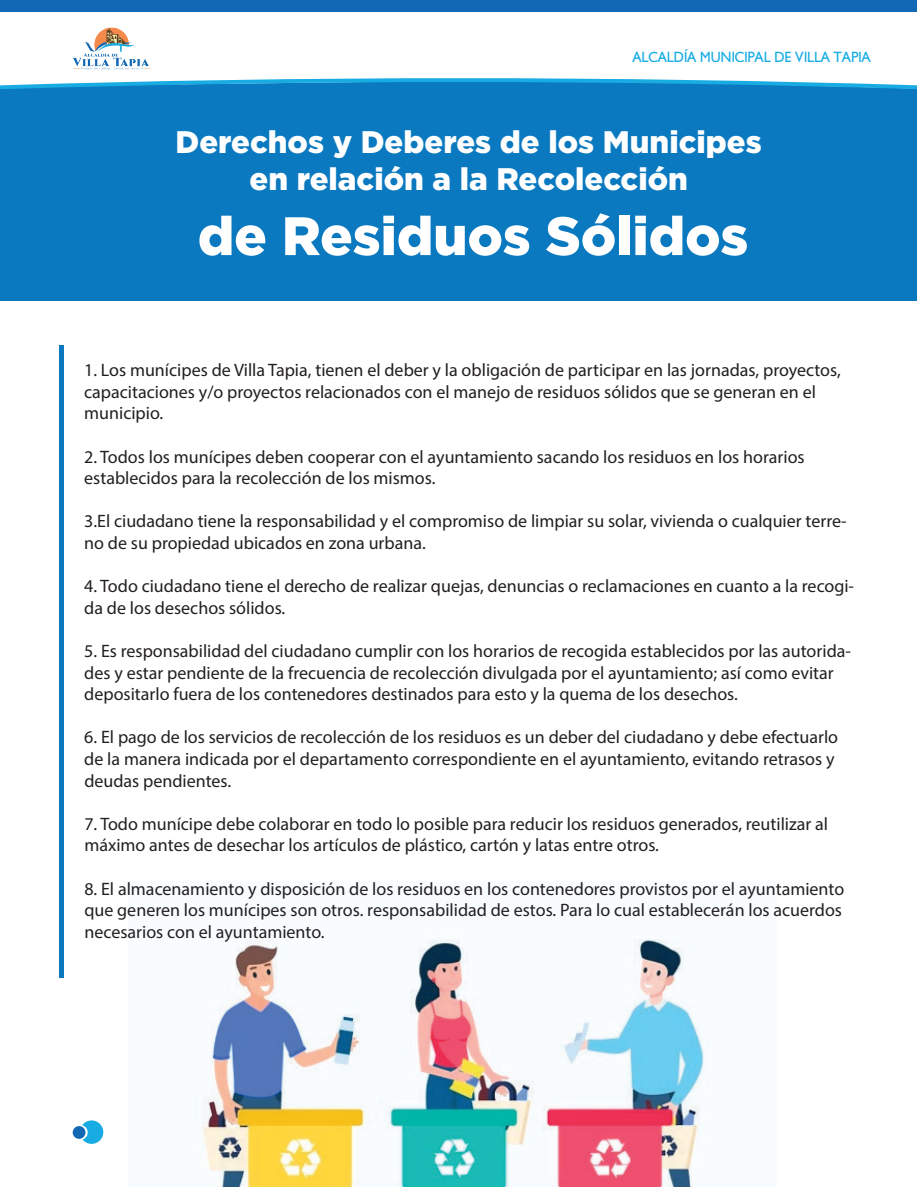
<style>
.page{position:relative;width:918px;height:1188px;background:#fff}
.page>*{position:absolute;margin:0;border:0;box-sizing:border-box;transform-origin:0 0}
.t1{font:900 54px "Gotham";color:#fff}
.t2{font:900 31.2px/37.3px "Gotham";color:#fff;text-align:center}
.t3{font:18px/21.6px "Myriad Pro";color:#231f20}
.t4{font:14.25px "Gibson";color:#18ace3}
</style>
<div class="page">
<img style="left:202px;top:938px;width:506px;height:249px">
<div style="left:0;top:0;width:916px;height:301px;background:#0b79bf"></div>
<div style="left:0;top:12px;width:916px;height:64px;background:#fff"></div>
<img style="left:49px;top:12px;width:43px;height:30px">
<img style="left:135px;top:12px;width:44px;height:30px">
<div style="left:618px;top:49px;width:253px;height:13px;background:#fff"></div>
<div style="left:0;top:0;width:916px;height:12px;background:#1268b4"></div>
<svg style="left:82px;top:1120px;width:21px;height:24px"></svg>
<div style="left:73px;top:1126px;width:12px;height:13px;background:#1268b4;border-radius:50%"></div>
<svg style="left:0;top:76px;width:916px;height:13px"></svg>
<div style="left:59px;top:345px;width:5px;height:633px;background:#0b79bf"></div>
<img style="left:67px;top:18px;width:93px;height:62px">
<p class="t4" style="left:633px;top:49px;width:240px">ALCALDÍA MUNICIPAL DE VILLA TAPIA</p>
<h2 class="t2" style="left:176px;top:122px;width:588px">Derechos y Deberes de los Municipes en relación a la Recolección</h2>
<h1 class="t1" style="left:198px;top:205px;width:552px">de Residuos Sólidos</h1>
<p class="t3" style="left:84px;top:359px;width:758px">1. Los munícipes de Villa Tapia, tienen el deber y la obligación de participar en las jornadas, proyectos, capacitaciones y/o proyectos relacionados con el manejo de residuos sólidos que se generan en el municipio.</p>
<p class="t3" style="left:84px;top:445px;width:722px">2. Todos los munícipes deben cooperar con el ayuntamiento sacando los residuos en los horarios establecidos para la recolección de los mismos.</p>
<p class="t3" style="left:84px;top:510px;width:764px">3.El ciudadano tiene la responsabilidad y el compromiso de limpiar su solar, vivienda o cualquier terre&shy;no de su propiedad ubicados en zona urbana.</p>
<p class="t3" style="left:84px;top:575px;width:771px">4. Todo ciudadano tiene el derecho de realizar quejas, denuncias o reclamaciones en cuanto a la recogi&shy;da de los desechos sólidos.</p>
<p class="t3" style="left:84px;top:640px;width:768px">5. Es responsabilidad del ciudadano cumplir con los horarios de recogida establecidos por las autorida&shy;des y estar pendiente de la frecuencia de recolección divulgada por el ayuntamiento; así como evitar depositarlo fuera de los contenedores destinados para esto y la quema de los desechos.</p>
<p class="t3" style="left:84px;top:726px;width:755px">6. El pago de los servicios de recolección de los residuos es un deber del ciudadano y debe efectuarlo de la manera indicada por el departamento correspondiente en el ayuntamiento, evitando retrasos y deudas pendientes.</p>
<p class="t3" style="left:84px;top:813px;width:745px">7. Todo munícipe debe colaborar en todo lo posible para reducir los residuos generados, reutilizar al máximo antes de desechar los artículos de plástico, cartón y latas entre otros.</p>
<p class="t3" style="left:84px;top:877px;width:761px">8. El almacenamiento y disposición de los residuos en los contenedores provistos por el ayuntamiento que generen los munícipes son otros. responsabilidad de estos. Para lo cual establecerán los acuerdos necesarios con el ayuntamiento.</p>
</div>
